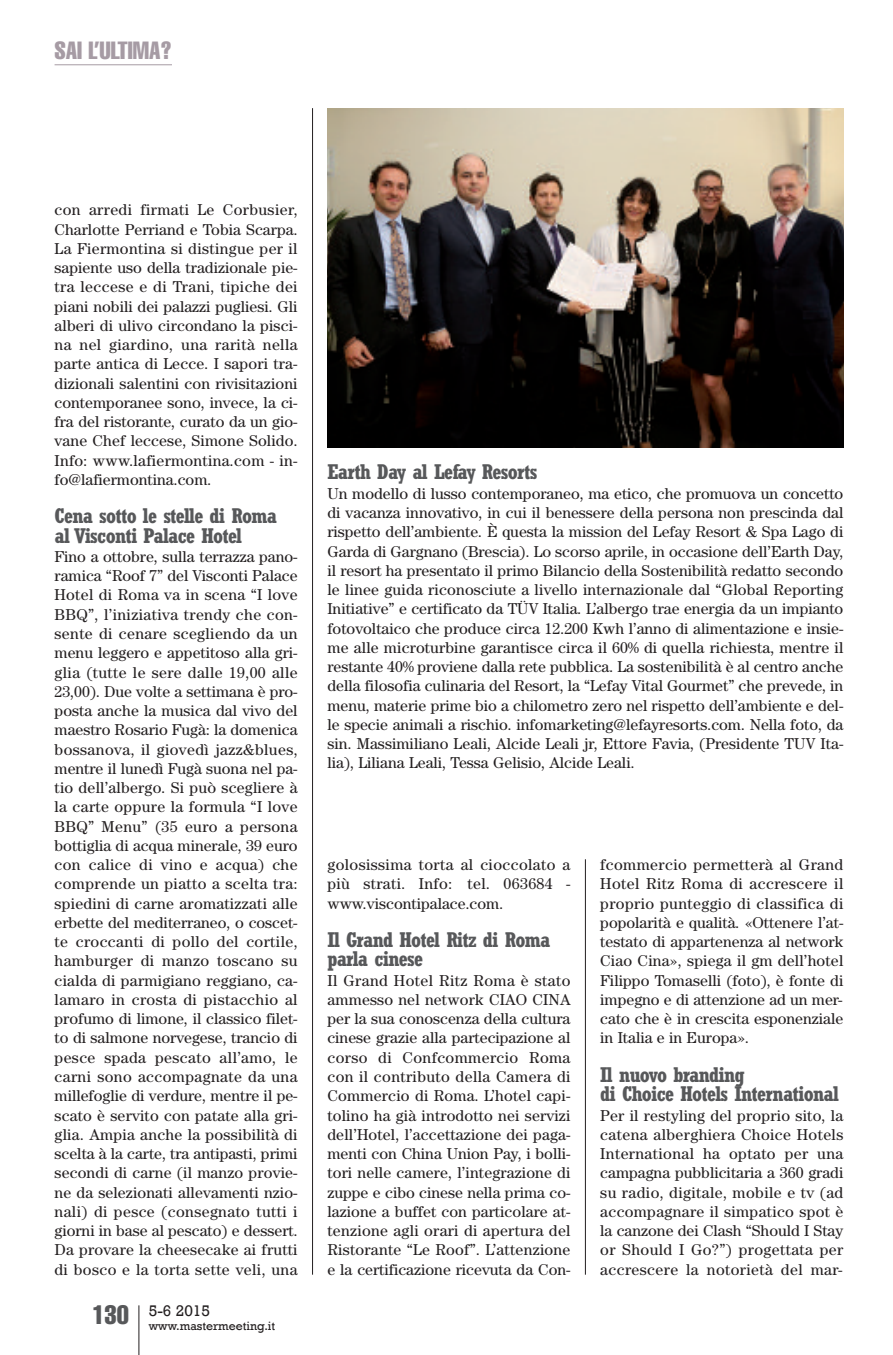
<style>
.page{position:relative;width:893px;height:1355px;background:#fff}
.page>*{position:absolute;margin:0;border:0;box-sizing:border-box;transform-origin:0 0}
.t1{font:extra-condensed 24.5px "Helvetica";color:#a69ba4}
.t2{font:700 condensed 21px/19.2px "Rockwell";letter-spacing:-.035em;color:#57585a}
.t3{font:15.75px/19.2px "Century";letter-spacing:.01em;color:#231f20;text-align:justify}
.t4{font:15.75px "Rockwell";color:#231f20}
.t5{font:12.25px "Rockwell";color:#231f20}
</style>
<div class="page">
<hr style="left:55px;top:64px;width:117px;height:1px;background:#a69ba4">
<hr style="left:138px;top:1305px;width:1px;height:49px;background:#231f20">
<hr style="left:585px;top:859px;width:1px;height:415px;background:#231f20">
<hr style="left:312px;top:108px;width:1px;height:1166px;background:#231f20">
<img style="left:327px;top:108px;width:516px;height:339px">
<h1 class="t1" style="left:55px;top:42px;width:119px">SAI L’ULTIMA?</h1>
<p class="t3" style="left:55px;top:202px;width:245px">con arredi firmati Le Corbusier, Charlotte Perriand e Tobia Scarpa.<br>La Fiermontina si distingue per il sapiente uso della tradizionale pie&shy;tra leccese e di Trani, tipiche dei piani nobili dei palazzi pugliesi. Gli alberi di ulivo circondano la pisci&shy;na nel giardino, una rarità nella parte antica di Lecce. I sapori tra&shy;dizionali salentini con rivisitazioni contemporanee sono, invece, la ci&shy;fra del ristorante, curato da un gio&shy;vane Chef leccese, Simone Solido.<br>Info: www.lafiermontina.com - in&shy;fo@lafiermontina.com.</p>
<h2 class="t2" style="left:55px;top:508px;width:224px">Cena sotto le stelle di Roma al Visconti Palace Hotel</h2>
<p class="t3" style="left:55px;top:548px;width:245px">Fino a ottobre, sulla terrazza pano&shy;ramica “Roof 7” del Visconti Palace Hotel di Roma va in scena “I love BBQ”, l’iniziativa trendy che con&shy;sente di cenare scegliendo da un menu leggero e appetitoso alla gri&shy;glia (tutte le sere dalle 19,00 alle 23,00). Due volte a settimana è pro&shy;posta anche la musica dal vivo del maestro Rosario Fugà: la domenica bossanova, il giovedì jazz&amp;blues, mentre il lunedì Fugà suona nel pa&shy;tio dell’albergo. Si può scegliere à la carte oppure la formula “I love BBQ” Menu” (35 euro a persona bottiglia di acqua minerale, 39 euro con calice di vino e acqua) che comprende un piatto a scelta tra: spiedini di carne aromatizzati alle erbette del mediterraneo, o coscet&shy;te croccanti di pollo del cortile, hamburger di manzo toscano su cialda di parmigiano reggiano, ca&shy;lamaro in crosta di pistacchio al profumo di limone, il classico filet&shy;to di salmone norvegese, trancio di pesce spada pescato all’amo, le carni sono accompagnate da una millefoglie di verdure, mentre il pe&shy;scato è servito con patate alla gri&shy;glia. Ampia anche la possibilità di scelta à la carte, tra antipasti, primi secondi di carne (il manzo provie&shy;ne da selezionati allevamenti nzio&shy;nali) di pesce (consegnato tutti i giorni in base al pescato) e dessert.<br>Da provare la cheesecake ai frutti di bosco e la torta sette veli, una</p>
<p class="t5" style="left:92px;top:1318px;width:184px"><sup>130</sup> www.mastermeeting.it</p>
<p class="t4" style="left:149px;top:1300px;width:63px">5-6 2015</p>
<h2 class="t2" style="left:327px;top:465px;width:212px">Earth Day al Lefay Resorts</h2>
<p class="t3" style="left:327px;top:485px;width:517px">Un modello di lusso contemporaneo, ma etico, che promuova un concetto di vacanza innovativo, in cui il benessere della persona non prescinda dal rispetto dell’ambiente. È questa la mission del Lefay Resort &amp; Spa Lago di Garda di Gargnano (Brescia). Lo scorso aprile, in occasione dell’Earth Day, il resort ha presentato il primo Bilancio della Sostenibilità redatto secondo le linee guida riconosciute a livello internazionale dal “Global Reporting Initiative” e certificato da TÜV Italia. L’albergo trae energia da un impianto fotovoltaico che produce circa 12.200 Kwh l’anno di alimentazione e insie&shy;me alle microturbine garantisce circa il 60% di quella richiesta, mentre il restante 40% proviene dalla rete pubblica. La sostenibilità è al centro anche della filosofia culinaria del Resort, la “Lefay Vital Gourmet” che prevede, in menu, materie prime bio a chilometro zero nel rispetto dell’ambiente e del&shy;le specie animali a rischio. infomarketing@lefayresorts.com. Nella foto, da sin. Massimiliano Leali, Alcide Leali jr, Ettore Favia, (Presidente TUV Ita&shy;lia), Liliana Leali, Tessa Gelisio, Alcide Leali.</p>
<p class="t3" style="left:327px;top:856px;width:245px">golosissima torta al cioccolato a più strati. Info: tel. 063684 - www.viscontipalace.com.</p>
<h2 class="t2" style="left:327px;top:932px;width:225px">Il Grand Hotel Ritz di Roma parla cinese</h2>
<p class="t3" style="left:327px;top:972px;width:245px">Il Grand Hotel Ritz Roma è stato ammesso nel network CIAO CINA per la sua conoscenza della cultura cinese grazie alla partecipazione al corso di Confcommercio Roma con il contributo della Camera di Commercio di Roma. L’hotel capi&shy;tolino ha già introdotto nei servizi dell’Hotel, l’accettazione dei paga&shy;menti con China Union Pay, i bolli&shy;tori nelle camere, l’integrazione di zuppe e cibo cinese nella prima co&shy;lazione a buffet con particolare at&shy;tenzione agli orari di apertura del Ristorante “Le Roof”. L’attenzione e la certificazione ricevuta da Con-</p>
<p class="t3" style="left:600px;top:856px;width:245px">fcommercio permetterà al Grand Hotel Ritz Roma di accrescere il proprio punteggio di classifica di popolarità e qualità. «Ottenere l’at&shy;testato di appartenenza al network Ciao Cina», spiega il gm dell’hotel Filippo Tomaselli (foto), è fonte di impegno e di attenzione ad un mer&shy;cato che è in crescita esponenziale in Italia e in Europa».</p>
<h2 class="t2" style="left:600px;top:1067px;width:240px">Il nuovo branding<br>di Choice Hotels International</h2>
<p class="t3" style="left:600px;top:1106px;width:245px">Per il restyling del proprio sito, la catena alberghiera Choice Hotels International ha optato per una campagna pubblicitaria a 360 gradi su radio, digitale, mobile e tv (ad accompagnare il simpatico spot è la canzone dei Clash “Should I Stay or Should I Go?”) progettata per accrescere la notorietà del mar-</p>
</div>
